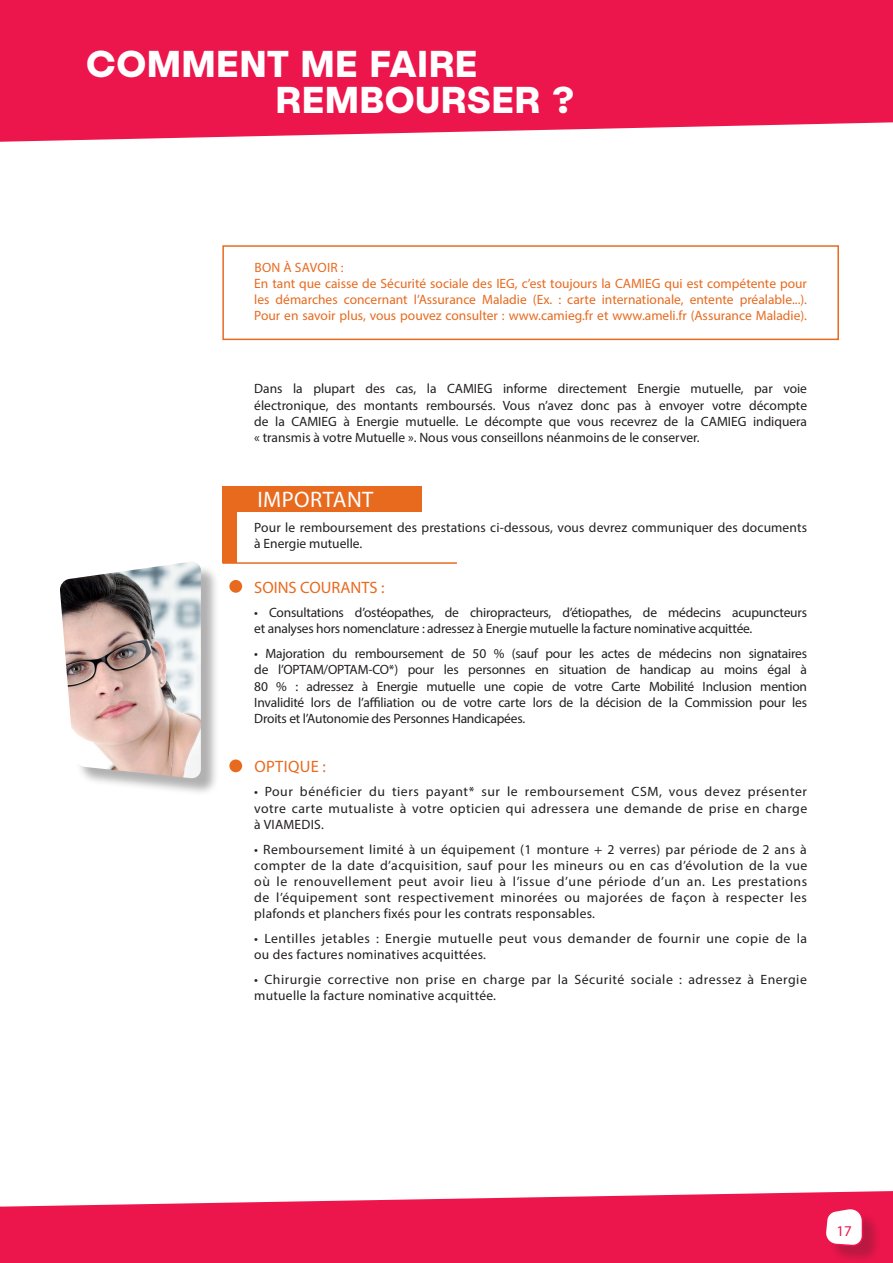
<style>
.page{position:relative;width:893px;height:1263px;background:#fff}
.page>*{position:absolute;margin:0;border:0;box-sizing:border-box;transform-origin:0 0}
.t1{font:700 37.5px "Publica Sans";letter-spacing:.01em;color:#fff}
.t2{font:22.5px "Myriad Pro";letter-spacing:.02em;color:#fff}
.t3{font:16.5px "Myriad Pro";color:#e86a1f}
.t4{font:16.5px "Myriad Pro";letter-spacing:.02em;color:#e86a1f}
.t5{font:15px "Myriad Pro";color:#ed164c}
.t6{font:13.5px/16.2px "Myriad Pro";letter-spacing:.01em;color:#231f20;text-align:justify}
.t7{font:13.5px/16.2px "Myriad Pro";color:#e86a1f}
.t8{font:13.5px/16.2px "Myriad Pro";letter-spacing:.035em;color:#231f20}
.t9{font:13.5px/16.2px "Myriad Pro";letter-spacing:-.015em;color:#231f20}
.t10{font:13.5px "Myriad Pro";letter-spacing:.02em;color:#e86a1f}
</style>
<div class="page">
<svg style="left:0;top:0;width:893px;height:142px;background:#ee2658"></svg>
<div style="left:222px;top:245px;width:617px;height:95px;border:2px solid #e86a1f"></div>
<div style="left:222px;top:486px;width:200px;height:26px;background:#e86a1f"></div>
<div style="left:222px;top:508px;width:15px;height:55px;background:#e86a1f"></div>
<hr style="left:222px;top:562px;width:235px;height:2px;background:#e86a1f">
<div style="left:63px;top:564px;width:157px;height:233px;background:#231f20;opacity:.35"></div>
<img style="left:60px;top:562px;width:141px;height:217px">
<div style="left:229px;top:580px;width:13px;height:13px;background:#e86a1f;border-radius:50%"></div>
<div style="left:229px;top:759px;width:13px;height:13px;background:#e86a1f;border-radius:50%"></div>
<svg style="left:0;top:1191px;width:893px;height:72px;background:#ef3060"></svg>
<div style="left:827px;top:1210px;width:55px;height:53px;background:#231f20;opacity:.25"></div>
<svg style="left:823px;top:1207px;width:41px;height:40px"></svg>
<p class="t1" style="left:86px;top:39px;width:393px">COMMENT ME FAIRE</p>
<p class="t1" style="left:276px;top:75px;width:300px">REMBOURSER ?</p>
<p class="t10" style="left:254px;top:259px;width:91px">BON À SAVOIR :</p>
<p class="t7" style="left:254px;top:275px;width:554px">En tant que caisse de Sécurité sociale des IEG, c’est toujours la CAMIEG qui est compétente pour les démarches concernant l’Assurance Maladie (Ex. : carte internationale, entente préalable...).</p>
<p class="t7" style="left:254px;top:307px;width:554px">Pour en savoir plus, vous pouvez consulter : www.camieg.fr et www.ameli.fr (Assurance Maladie).</p>
<p class="t6" style="left:254px;top:381px;width:554px">Dans la plupart des cas, la CAMIEG informe directement Energie mutuelle, par voie électronique, des montants remboursés. Vous n’avez donc pas à envoyer votre décompte de la CAMIEG à Energie mutuelle. Le décompte que vous recevrez de la CAMIEG indiquera « transmis à votre Mutuelle ». Nous vous conseillons néanmoins de le conserver.</p>
<p class="t2" style="left:257px;top:486px;width:118px">IMPORTANT</p>
<p class="t6" style="left:254px;top:519px;width:554px">Pour le remboursement des prestations ci-dessous, vous devrez communiquer des documents à Energie mutuelle.</p>
<p class="t3" style="left:254px;top:577px;width:132px">SOINS COURANTS :</p>
<p class="t9" style="left:254px;top:604px;width:554px">• Consultations d’ostéopathes, de chiropracteurs, d’étiopathes, de médecins acupuncteurs et analyses hors nomenclature : adressez à Energie mutuelle la facture nominative acquittée.</p>
<p class="t6" style="left:254px;top:645px;width:554px">• Majoration du remboursement de 50 % (sauf pour les actes de médecins non signataires de l’OPTAM/OPTAM-CO*) pour les personnes en situation de handicap au moins égal à 80 % : adressez à Energie mutuelle une copie de votre Carte Mobilité Inclusion mention Invalidité lors de l’affiliation ou de votre carte lors de la décision de la Commission pour les Droits et l’Autonomie des Personnes Handicapées.</p>
<p class="t4" style="left:254px;top:756px;width:73px">OPTIQUE :</p>
<p class="t6" style="left:254px;top:783px;width:554px">• Pour bénéficier du tiers payant* sur le remboursement CSM, vous devez présenter votre carte mutualiste à votre opticien qui adressera une demande de prise en charge à VIAMEDIS.</p>
<p class="t6" style="left:254px;top:841px;width:555px">• Remboursement limité à un équipement (1 monture + 2 verres) par période de 2 ans à compter de la date d’acquisition, sauf pour les mineurs ou en cas d’évolution de la vue où le renouvellement peut avoir lieu à l’issue d’une période d’un an. Les prestations de l’équipement sont respectivement minorées ou majorées de façon à respecter les plafonds et planchers fixés pour les contrats responsables.</p>
<p class="t8" style="left:254px;top:930px;width:554px">• Lentilles jetables : Energie mutuelle peut vous demander de fournir une copie de la ou des factures nominatives acquittées.</p>
<p class="t8" style="left:254px;top:971px;width:554px">• Chirurgie corrective non prise en charge par la Sécurité sociale : adressez à Energie mutuelle la facture nominative acquittée.</p>
<p class="t5" style="left:836px;top:1222px;width:17px">17</p>
</div>
